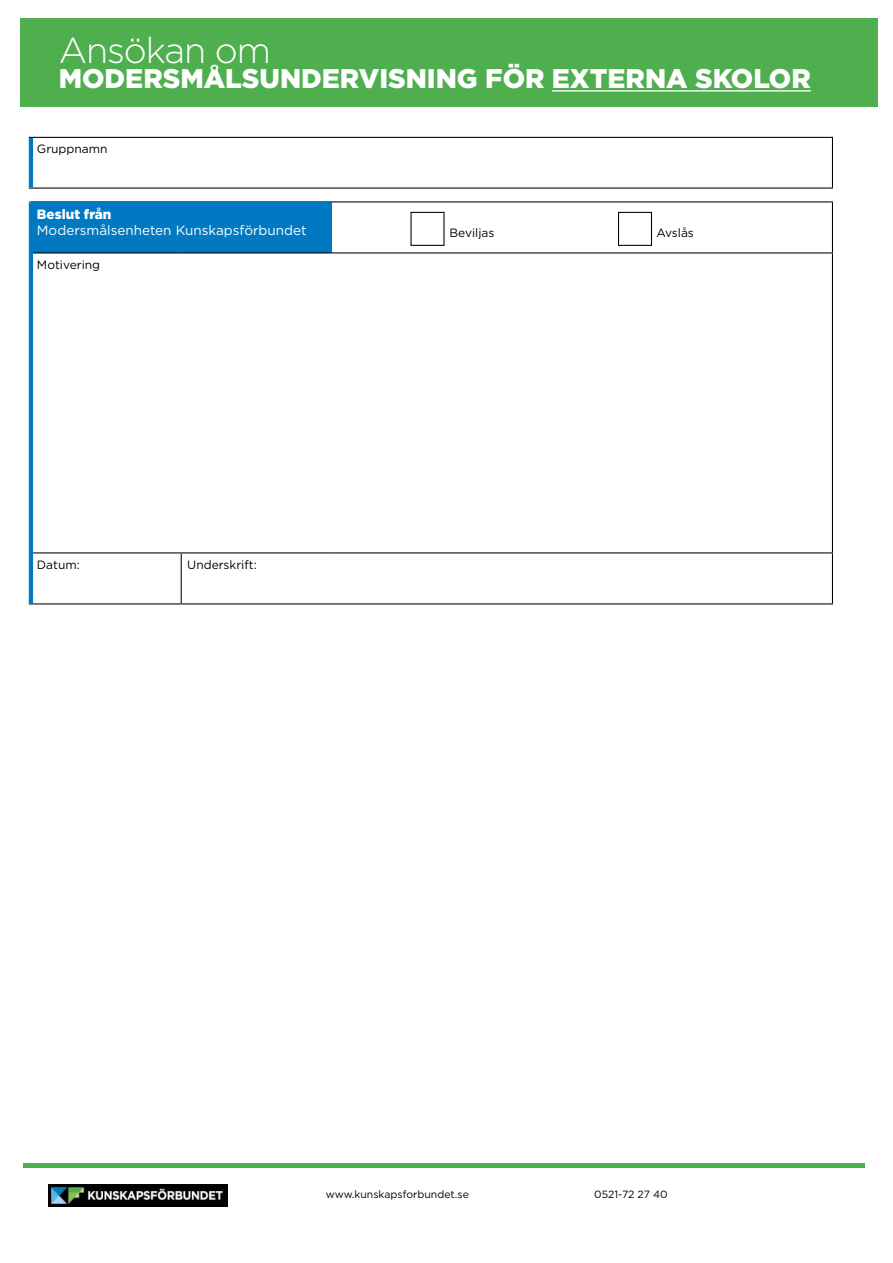
<style>
.page{position:relative;width:893px;height:1263px;background:#fff}
.page>*{position:absolute;margin:0;border:0;box-sizing:border-box;transform-origin:0 0}
.t1{font:300 36px "Gotham";letter-spacing:-.03em;color:#fff}
.t2{font:900 27px "Gotham";color:#fff}
.t3{font:13.5px "Gotham";color:#fff}
.t4{font:900 13.5px "Gotham";color:#fff}
.t5{font:12px "Gotham";color:#000}
.t6{font:10.5px "Gotham";color:#000}
</style>
<div class="page">
<div style="left:20px;top:18px;width:858px;height:88px;background:#4faf4f"></div>
<hr style="left:552px;top:90px;width:259px;height:2px;background:#fff">
<hr style="left:23px;top:1163px;width:842px;height:4px;background:#4faf4f">
<div style="left:31px;top:202px;width:300px;height:51px;background:#0079c2"></div>
<hr style="left:332px;top:201px;width:501px;height:1px;background:#000">
<hr style="left:832px;top:202px;width:1px;height:50px;background:#000">
<hr style="left:33px;top:252px;width:148px;height:1px;background:#000">
<hr style="left:181px;top:252px;width:150px;height:1px;background:#000">
<hr style="left:331px;top:252px;width:502px;height:1px;background:#000">
<hr style="left:33px;top:552px;width:148px;height:1px;background:#000">
<hr style="left:181px;top:552px;width:150px;height:1px;background:#000">
<hr style="left:331px;top:552px;width:502px;height:1px;background:#000">
<hr style="left:832px;top:253px;width:1px;height:299px;background:#000">
<hr style="left:181px;top:553px;width:1px;height:50px;background:#000">
<hr style="left:832px;top:553px;width:1px;height:50px;background:#000">
<hr style="left:29px;top:603px;width:152px;height:1px;background:#000">
<hr style="left:181px;top:603px;width:150px;height:1px;background:#000">
<hr style="left:331px;top:603px;width:502px;height:1px;background:#000">
<hr style="left:29px;top:202px;width:4px;height:51px;background:#0079c2">
<hr style="left:29px;top:253px;width:4px;height:300px;background:#0079c2">
<hr style="left:29px;top:553px;width:4px;height:50px;background:#0079c2">
<hr style="left:29px;top:201px;width:152px;height:1px;background:#0079c2">
<hr style="left:181px;top:201px;width:151px;height:1px;background:#0079c2">
<hr style="left:331px;top:202px;width:1px;height:50px;background:#0079c2">
<div style="left:410px;top:212px;width:35px;height:34px;border:1px solid #000"></div>
<div style="left:618px;top:212px;width:34px;height:34px;border:1px solid #000"></div>
<hr style="left:29px;top:137px;width:804px;height:1px;background:#000">
<hr style="left:29px;top:188px;width:804px;height:1px;background:#000">
<hr style="left:832px;top:138px;width:1px;height:50px;background:#000">
<hr style="left:29px;top:138px;width:4px;height:50px;background:#0079c2">
<img style="left:48px;top:1184px;width:179px;height:22px">
<h1 class="t1" style="left:59px;top:28px;width:214px">Ansökan om</h1>
<h2 class="t2" style="left:59px;top:60px;width:753px">MODERSMÅLSUNDERVISNING FÖR EXTERNA SKOLOR</h2>
<p class="t5" style="left:37px;top:141px;width:72px">Gruppnamn</p>
<p class="t4" style="left:37px;top:205px;width:76px">Beslut från</p>
<p class="t3" style="left:37px;top:221px;width:271px">Modersmålsenheten Kunskapsförbundet</p>
<p class="t5" style="left:37px;top:257px;width:65px">Motivering</p>
<p class="t5" style="left:37px;top:557px;width:44px">Datum:</p>
<p class="t5" style="left:187px;top:557px;width:71px">Underskrift:</p>
<p class="t5" style="left:450px;top:226px;width:46px">Beviljas</p>
<p class="t5" style="left:656px;top:226px;width:39px">Avslås</p>
<p class="t6" style="left:326px;top:1187px;width:145px">www.kunskapsforbundet.se</p>
<p class="t6" style="left:594px;top:1187px;width:75px">0521-72 27 40</p>
</div>
